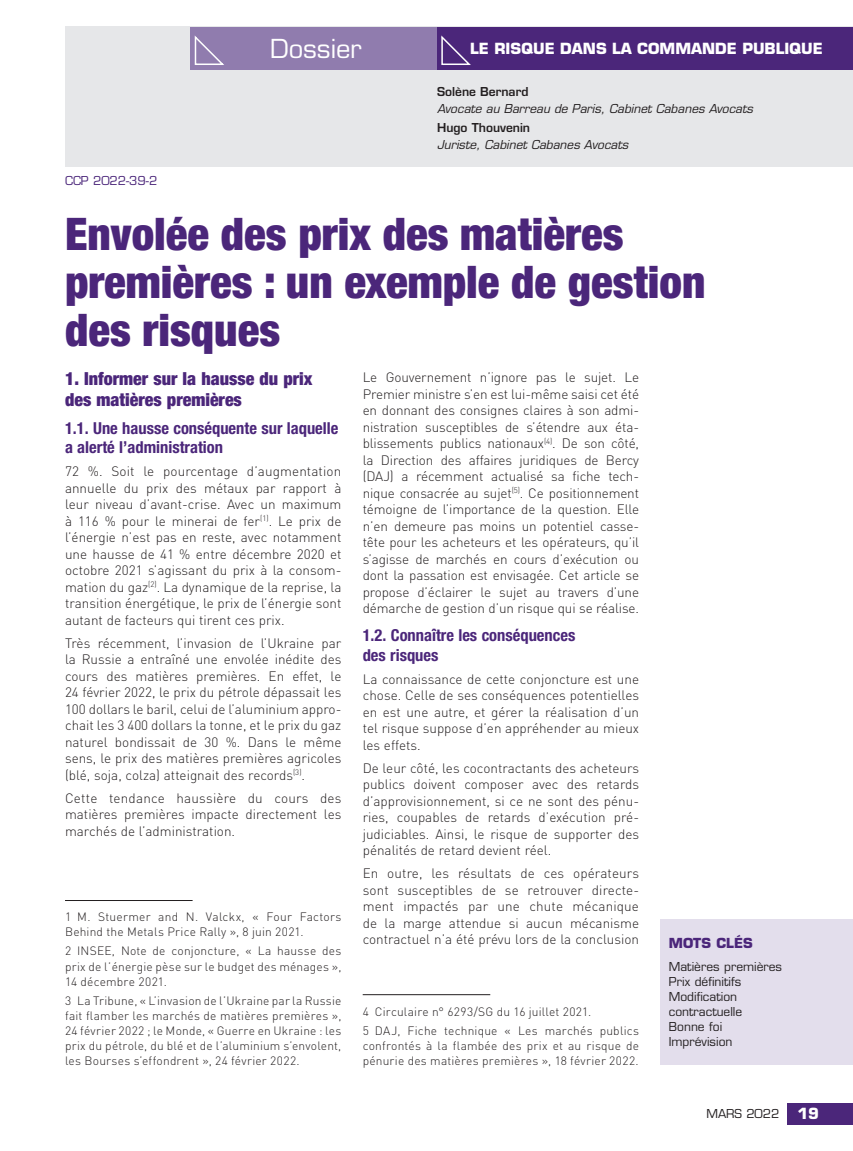
<style>
.page{position:relative;width:853px;height:1151px;background:#fff}
.page>*{position:absolute;margin:0;border:0;box-sizing:border-box;transform-origin:0 0}
.t1{font:900 condensed 45px/48px "Helvetica Neue LT Std";color:#4b267a}
.t2{font:25.5px "Eurostile LT Std";color:#fff}
.t3{font:900 condensed 18px/21px "Helvetica Neue LT Std";color:#4b267a}
.t4{font:700 condensed 16.5px/19.5px "Helvetica Neue LT Std";color:#4b267a}
.t5{font:700 15px "Eurostile LT Std";color:#fff}
.t6{font:300 13.5px/16.5px "DINOT";color:#231f20;text-align:justify}
.t7{font:700 13.5px "Eurostile LT Std";color:#4b267a}
.t8{font:300 12px/15px "DINOT";letter-spacing:.015em;color:#231f20}
.t9{font:12px/15px "Eurostile LT Std";color:#231f20}
.t10{font:italic 12px "Eurostile LT Std";color:#231f20}
.t11{font:600 12px "Eurostile LT Std";color:#231f20}
.t12{font:12px "Eurostile LT Std";color:#4b267a}
.s1{font-weight:700;font-size:15px;color:#fff}
</style>
<div class="page">
<div style="left:788px;top:1103px;width:65px;height:21px;background:#4b267a"></div>
<div style="left:660px;top:919px;width:193px;height:145px;background:#e3deec"></div>
<hr style="left:65px;top:900px;width:128px;height:1px;background:#231f20">
<hr style="left:363px;top:994px;width:127px;height:1px;background:#231f20">
<div style="left:65px;top:27px;width:788px;height:140px;background:#e6e7e9"></div>
<div style="left:190px;top:27px;width:247px;height:42px;background:#907cae"></div>
<div style="left:437px;top:27px;width:416px;height:42px;background:#4b267a"></div>
<svg style="left:441px;top:35px;width:30px;height:30px"></svg>
<svg style="left:194px;top:35px;width:30px;height:30px"></svg>
<p class="t12" style="left:65px;top:173px;width:94px">CCP 2022-39-2</p>
<h2 class="t2" style="left:270px;top:33px;width:93px">Dossier</h2>
<p class="t5" style="left:470px;top:39px;width:354px">LE RISQUE DANS LA COMMANDE PUBLIQUE</p>
<p class="t11" style="left:437px;top:84px;width:93px">Solène Bernard</p>
<p class="t10" style="left:437px;top:101px;width:317px">Avocate au Barreau de Paris, Cabinet Cabanes Avocats</p>
<p class="t11" style="left:437px;top:120px;width:94px">Hugo Thouvenin</p>
<p class="t10" style="left:437px;top:138px;width:193px">Juriste, Cabinet Cabanes Avocats</p>
<h1 class="t1" style="left:65px;top:210px;width:642px">Envolée des prix des matières premières : un exemple de gestion des risques</h1>
<h3 class="t3" style="left:65px;top:367px;width:249px">1. Informer sur la hausse du prix des matières premières</h3>
<p class="t4" style="left:65px;top:418px;width:275px">1.1. Une hausse conséquente sur laquelle a alerté l’administration</p>
<p class="t6" style="left:65px;top:463px;width:278px">72 %. Soit le pourcentage d’augmentation annuelle du prix des métaux par rapport à leur niveau d’avant-crise. Avec un maximum à 116 % pour le minerai de fer<sup>(1)</sup>. Le prix de l’énergie n’est pas en reste, avec notamment une hausse de 41 % entre décembre 2020 et octobre 2021 s’agissant du prix à la consom&shy;mation du gaz<sup>(2)</sup>. La dynamique de la reprise, la transition énergétique, le prix de l’énergie sont autant de facteurs qui tirent ces prix.</p>
<p class="t6" style="left:65px;top:634px;width:278px">Très récemment, l’invasion de l’Ukraine par la Russie a entraîné une envolée inédite des cours des matières premières. En effet, le 24 février 2022, le prix du pétrole dépassait les 100 dollars le baril, celui de l’aluminium appro&shy;chait les 3 400 dollars la tonne, et le prix du gaz naturel bondissait de 30 %. Dans le même sens, le prix des matières premières agricoles (blé, soja, colza) atteignait des records<sup>(3)</sup>.</p>
<p class="t6" style="left:65px;top:789px;width:278px">Cette tendance haussière du cours des matières premières impacte directement les marchés de l’administration.</p>
<p class="t6" style="left:363px;top:369px;width:278px">Le Gouvernement n’ignore pas le sujet. Le Premier ministre s’en est lui-même saisi cet été en donnant des consignes claires à son admi&shy;nistration susceptibles de s’étendre aux éta&shy;blissements publics nationaux<sup>(4)</sup>. De son côté, la Direction des affaires juridiques de Bercy (DAJ) a récemment actualisé sa fiche tech&shy;nique consacrée au sujet<sup>(5)</sup>. Ce positionnement témoigne de l’importance de la question. Elle n’en demeure pas moins un potentiel casse&shy;tête pour les acheteurs et les opérateurs, qu’il s’agisse de marchés en cours d’exécution ou dont la passation est envisagée. Cet article se propose d’éclairer le sujet au travers d’une démarche de gestion d’un risque qui se réalise.</p>
<p class="t4" style="left:363px;top:625px;width:214px">1.2. Connaître les conséquences des risques</p>
<p class="t6" style="left:363px;top:670px;width:278px">La connaissance de cette conjoncture est une chose. Celle de ses conséquences potentielles en est une autre, et gérer la réalisation d’un tel risque suppose d’en appréhender au mieux les effets.</p>
<p class="t6" style="left:363px;top:759px;width:278px">De leur côté, les cocontractants des acheteurs publics doivent composer avec des retards d’approvisionnement, si ce ne sont des pénu&shy;ries, coupables de retards d’exécution pré&shy;judiciables. Ainsi, le risque de supporter des pénalités de retard devient réel.</p>
<p class="t6" style="left:363px;top:864px;width:278px">En outre, les résultats de ces opérateurs sont susceptibles de se retrouver directe&shy;ment impactés par une chute mécanique de la marge attendue si aucun mécanisme contractuel n’a été prévu lors de la conclusion</p>
<p class="t8" style="left:65px;top:909px;width:278px">1 M. Stuermer and N. Valckx, « Four Factors<br>Behind the Metals Price Rally », 8 juin 2021.</p>
<p class="t8" style="left:65px;top:943px;width:278px;text-align:justify">2 INSEE, Note de conjoncture, « La hausse des prix de l’énergie pèse sur le budget des ménages », 14 décembre 2021.</p>
<p class="t8" style="left:65px;top:992px;width:278px;text-align:justify">3 La Tribune, « L’invasion de l’Ukraine par la Russie fait flamber les marchés de matières premières », 24 février 2022 ; le Monde, « Guerre en Ukraine : les prix du pétrole, du blé et de l’aluminium s’envolent, les Bourses s’effondrent », 24 février 2022.</p>
<p class="t7" style="left:669px;top:934px;width:86px">MOTS CLÉS</p>
<p class="t9" style="left:669px;top:959px;width:115px">Matières premières<br>Prix définitifs<br>Modification contractuelle<br>Bonne foi<br>Imprévision</p>
<p class="t8" style="left:363px;top:1001px;width:278px;line-height:19.2px">4 Circulaire n° 6293/SG du 16 juillet 2021.<br>5 DAJ, Fiche technique « Les marchés publics</p>
<p class="t8" style="left:363px;top:1037px;width:278px">confrontés à la flambée des prix et au risque de pénurie des matières premières », 18 février 2022.</p>
<p class="t9" style="left:706px;top:1106px;width:114px">MARS 2022 <span class="s1">19</span></p>
</div>
